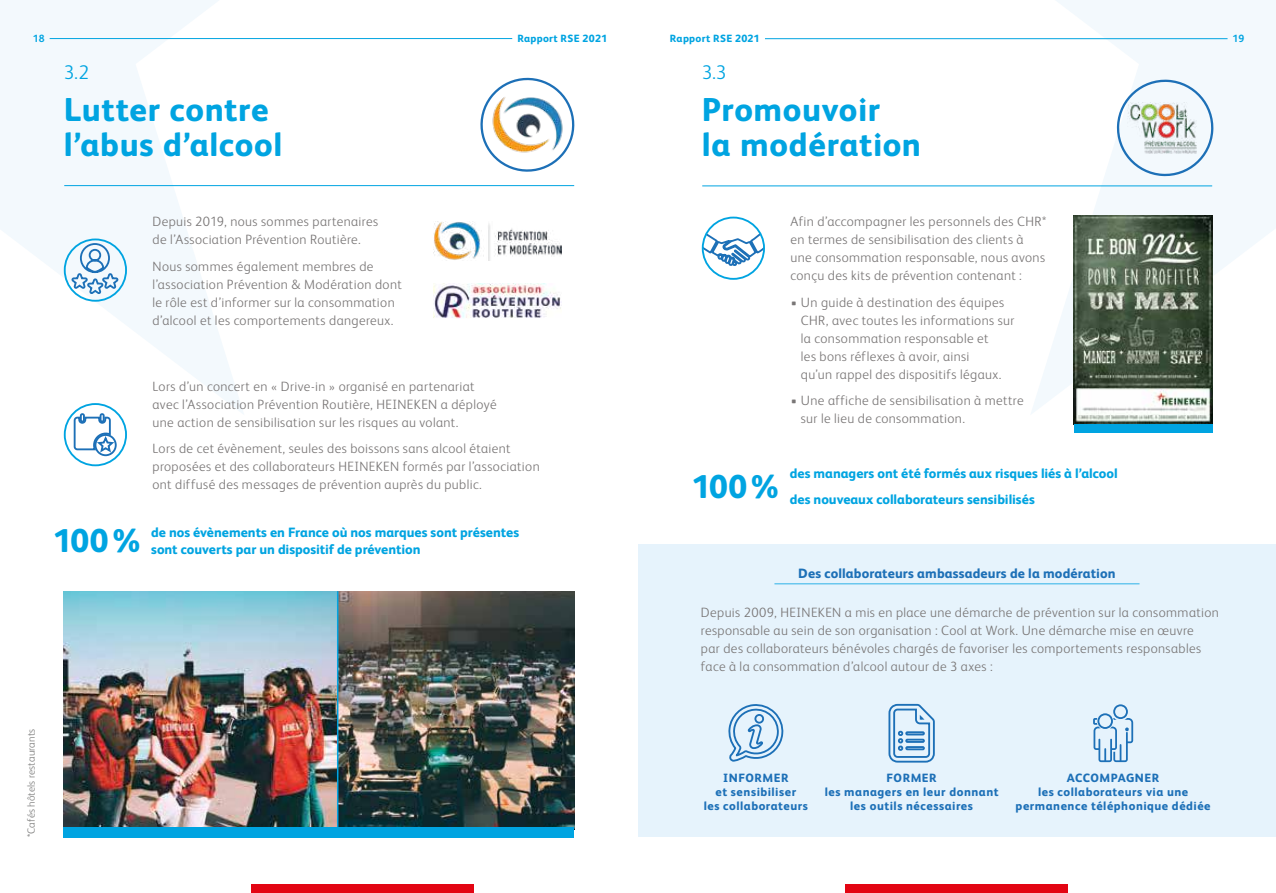
<style>
.page{position:relative;width:1276px;height:893px;background:#fff}
.page>*{position:absolute;margin:0;border:0;box-sizing:border-box;transform-origin:0 0}
.t1{font:800 33.15px/34.2px "HEINEKEN Core";letter-spacing:.02em;color:#00a4e1}
.t2{font:800 33px "HEINEKEN Core";letter-spacing:-.005em;color:#00a4e1}
.t3{font:300 19.8px "HEINEKEN Core";color:#00a4e1}
.t4{font:300 13.5px/18px "HEINEKEN Core";letter-spacing:.03em;color:#797676}
.t5{font:800 13.5px "HEINEKEN Core";color:#00a4e1}
.t6{font:800 13.5px "HEINEKEN Core";letter-spacing:.01em;color:#1d70b7}
.t7{font:800 12px/14.4px "HEINEKEN Core";letter-spacing:.04em;color:#1d70b7;text-align:center}
.t8{font:800 10.5px "HEINEKEN Core";letter-spacing:.03em;color:#00a4e1}
.t9{font:300 10.5px "HEINEKEN Core";letter-spacing:.02em;color:#7b7b7a}
.t10{font:700 10.5px "HEINEKEN Core";color:#00a4e1}
</style>
<div class="page">
<svg style="left:0;top:0;width:244px;height:415px;fill:#f3f9fd"></svg>
<hr style="left:64px;top:185px;width:510px;height:1px;background:#00a4e1">
<svg style="left:1030px;top:0;width:246px;height:415px"></svg>
<hr style="left:702px;top:186px;width:510px;height:1px;background:#00a4e1">
<div style="left:252px;top:884px;width:222px;height:9px;background:#e30513"></div>
<svg style="left:480px;top:77px;width:95px;height:95px"></svg>
<img style="left:489px;top:83px;width:77px;height:78px">
<svg style="left:1114px;top:77px;width:100px;height:102px"></svg>
<img style="left:1127px;top:102px;width:72px;height:54px">
<div style="left:64px;top:239px;width:63px;height:63px;border:2px solid #00a4e1;border-radius:50%"></div>
<svg style="left:70px;top:242px;width:49px;height:54px"></svg>
<img style="left:434px;top:222px;width:127px;height:38px">
<img style="left:434px;top:283px;width:127px;height:36px">
<div style="left:64px;top:403px;width:63px;height:63px;border:2px solid #00a4e1;border-radius:50%"></div>
<svg style="left:72px;top:412px;width:46px;height:45px"></svg>
<svg style="left:703px;top:228px;width:61px;height:40px"></svg>
<div style="left:702px;top:217px;width:63px;height:63px;border:2px solid #00a4e1;border-radius:50%"></div>
<img style="left:1073px;top:216px;width:139px;height:208px">
<div style="left:1073px;top:424px;width:139px;height:9px;background:#00a4e1"></div>
<div style="left:845px;top:884px;width:222px;height:9px;background:#e30513"></div>
<img style="left:63px;top:591px;width:274px;height:236px">
<img style="left:338px;top:591px;width:236px;height:236px">
<div style="left:63px;top:827px;width:511px;height:10px;background:#00a4e1"></div>
<div style="left:638px;top:544px;width:638px;height:293px;background:#e6f3fc"></div>
<hr style="left:774px;top:584px;width:365px;height:1px;background:#2cb1e7">
<svg style="left:728px;top:704px;width:55px;height:58px"></svg>
<svg style="left:888px;top:703px;width:47px;height:60px"></svg>
<svg style="left:1093px;top:704px;width:40px;height:58px"></svg>
<hr style="left:765px;top:38px;width:462px;height:1px;background:#00a4e1">
<hr style="left:50px;top:38px;width:462px;height:1px;background:#00a4e1">
<hr style="left:337px;top:591px;width:1px;height:242px;background:#00a4e1">
<p class="t10" style="left:33px;top:31px;width:13px">18</p>
<p class="t8" style="left:517px;top:30px;width:91px">Rapport RSE 2021</p>
<p class="t8" style="left:670px;top:30px;width:91px">Rapport RSE 2021</p>
<p class="t10" style="left:1232px;top:31px;width:13px">19</p>
<h3 class="t3" style="left:64px;top:59px;width:27px">3.2</h3>
<h1 class="t1" style="left:64px;top:91px;width:220px">Lutter contre l’abus d’alcool</h1>
<p class="t4" style="left:152px;top:212px;width:227px">Depuis 2019, nous sommes partenaires de l’Association Prévention Routière.</p>
<p class="t4" style="left:152px;top:256px;width:251px">Nous sommes également membres de l’association Prévention &amp; Modération dont le rôle est d’informer sur la consommation d’alcool et les comportements dangereux.</p>
<p class="t4" style="left:152px;top:376px;width:346px">Lors d’un concert en « Drive-in » organisé en partenariat avec l’Association Prévention Routière, HEINEKEN a déployé une action de sensibilisation sur les risques au volant.</p>
<p class="t4" style="left:152px;top:439px;width:389px">Lors de cet évènement, seules des boissons sans alcool étaient proposées et des collaborateurs HEINEKEN formés par l’association ont diffusé des messages de prévention auprès du public.</p>
<h2 class="t2" style="left:52px;top:514px;width:89px">100%</h2>
<p class="t5" style="left:151px;top:522px;width:369px">de nos évènements en France où nos marques sont présentes</p>
<p class="t5" style="left:151px;top:538px;width:271px">sont couverts par un dispositif de prévention</p>
<p class="t9" style="left:24px;top:837px;width:110px;rotate:-90deg">*Cafés hôtels restaurants</p>
<h3 class="t3" style="left:702px;top:58px;width:26px">3.3</h3>
<h1 class="t1" style="left:702px;top:91px;width:221px">Promouvoir<br>la modération</h1>
<p class="t4" style="left:790px;top:212px;width:257px">Afin d’accompagner les personnels des CHR* en termes de sensibilisation des clients à une consommation responsable, nous avons conçu des kits de prévention contenant :</p>
<p class="t4" style="left:801px;top:292px;width:215px;text-indent:-10px">• Un guide à destination des équipes CHR, avec toutes les informations sur la consommation responsable et<br>les bons réflexes à avoir, ainsi<br>qu’un rappel des dispositifs légaux.</p>
<p class="t4" style="left:801px;top:391px;width:224px;text-indent:-10px">• Une affiche de sensibilisation à mettre sur le lieu de consommation.</p>
<h2 class="t2" style="left:691px;top:460px;width:89px">100%</h2>
<p class="t5" style="left:790px;top:463px;width:329px">des managers ont été formés aux risques liés à l’alcool</p>
<p class="t5" style="left:790px;top:489px;width:246px">des nouveaux collaborateurs sensibilisés</p>
<p class="t6" style="left:798px;top:562px;width:319px">Des collaborateurs ambassadeurs de la modération</p>
<p class="t4" style="left:701px;top:602px;width:519px">Depuis 2009, HEINEKEN a mis en place une démarche de prévention sur la consommation responsable au sein de son organisation : Cool at Work. Une démarche mise en œuvre<br>par des collaborateurs bénévoles chargés de favoriser les comportements responsables face à la consommation d’alcool autour de 3 axes :</p>
<p class="t7" style="left:703px;top:769px;width:106px">INFORMER<br>et sensibiliser<br>les collaborateurs</p>
<p class="t7" style="left:824px;top:769px;width:175px">FORMER<br>les managers en leur donnant les outils nécessaires</p>
<p class="t7" style="left:1015px;top:769px;width:196px">ACCOMPAGNER<br>les collaborateurs via une permanence téléphonique dédiée</p>
</div>
